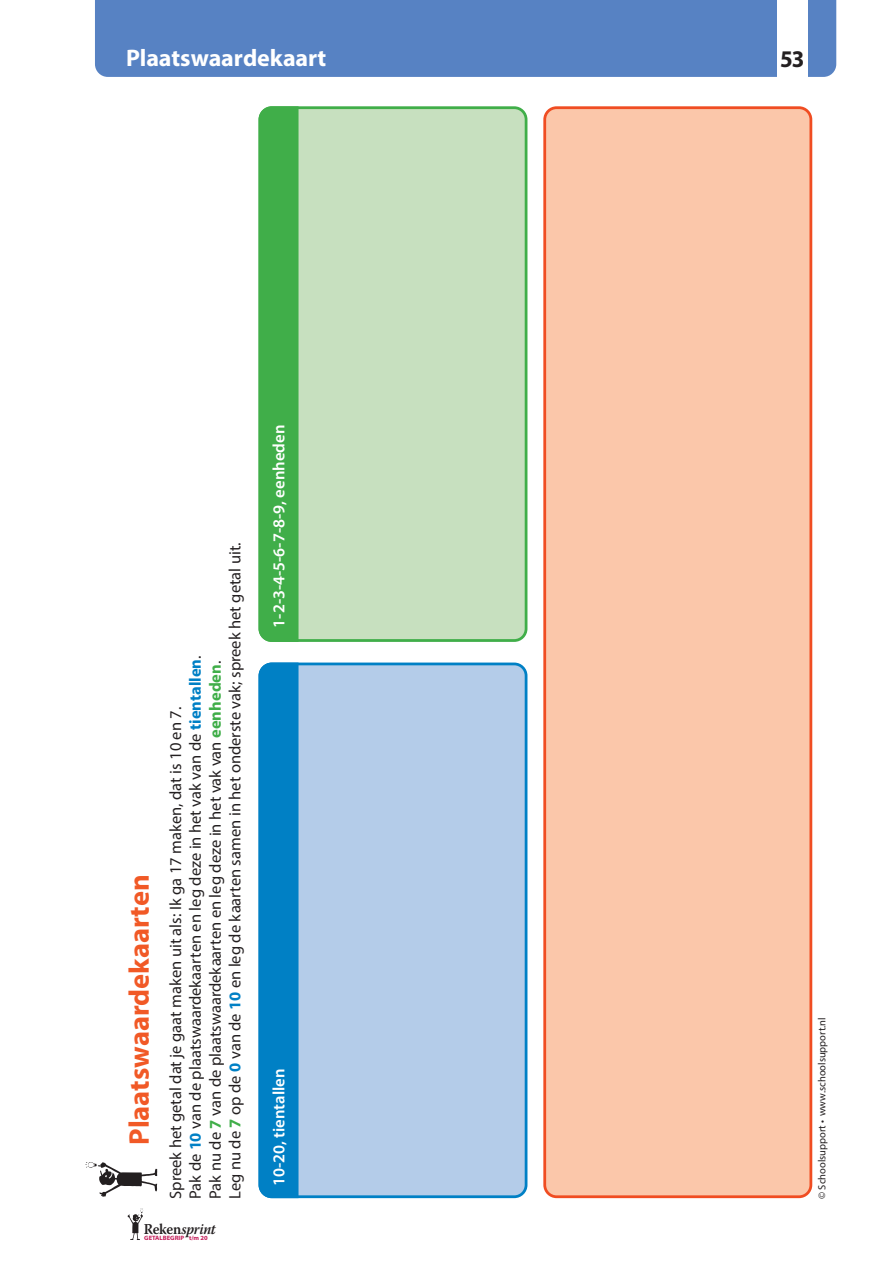
<style>
.page{position:relative;width:893px;height:1263px;background:#fff}
.page>*{position:absolute;margin:0;border:0;box-sizing:border-box;transform-origin:0 0}
.Standaard{font:700 28.5px "Myriad Pro";color:#f15926}
.NORMAAL{font:700 24px "Myriad Pro";letter-spacing:-.005em;color:#fff}
.t1{font:700 24px "Myriad Pro";color:#231f20;scale:.95 1}
.t2{font:600 16.65px "Myriad Pro";color:#fff}
.t3{font:16.5px "Myriad Pro";color:#231f20}
.t4{font:italic 600 15px "Warnock Pro";letter-spacing:-.02em;color:#231f20;scale:.92 1}
.t5{font:10.5px "Myriad Pro";color:#231f20}
.t6{font:700 6.3px "Myriad Pro";color:#c31b58;scale:1.04 1}
.s1{font-weight:700;color:#40ae49}
.s2{font-weight:700;color:#0080c5}
.s3{font-style:normal}
</style>
<div class="page">
<div style="left:95px;top:0;width:741px;height:77px;background:#5782c3"></div>
<div style="left:777px;top:0;width:31px;height:82px;background:#fff"></div>
<svg style="left:128px;top:1208px;width:16px;height:32px"></svg>
<svg style="left:85px;top:1162px;width:72px;height:35px"></svg>
<div style="left:545px;top:108px;width:266px;height:1089px;background:#fbc7aa;border-radius:12px"></div>
<div style="left:543px;top:106px;width:269px;height:1092px;border:3px solid #f04d22;border-radius:12px"></div>
<div style="left:260px;top:664px;width:266px;height:533px;background:#b4cce9;border-radius:12px"></div>
<div style="left:259px;top:662px;width:268px;height:536px;border:3px solid #0080c5;border-radius:12px"></div>
<div style="left:260px;top:108px;width:266px;height:532px;background:#c7e0bf;border-radius:12px"></div>
<div style="left:259px;top:106px;width:268px;height:536px;border:3px solid #40ae49;border-radius:12px"></div>
<svg style="left:258px;top:662px;width:42px;height:537px;background:#0984c6"></svg>
<svg style="left:258px;top:106px;width:42px;height:536px;background:#46b04f"></svg>
<p class="NORMAAL" style="left:126px;top:43px;width:202px">Plaatswaardekaart</p>
<p class="Standaard" style="left:121px;top:1145px;width:272px;rotate:-90deg">Plaatswaardekaarten</p>
<p class="t3" style="left:225px;top:1199px;width:658px;rotate:-90deg">Leg nu de <span class="s1">7</span> op de <span class="s2">0</span> van de <span class="s2">10</span> en leg de kaarten samen in het onderste vak; spreek het getal uit.</p>
<p class="t3" style="left:185px;top:1199px;width:545px;rotate:-90deg">Pak de <span class="s2">10</span> van de plaatswaardekaarten en leg deze in het vak van de <span class="s2">tientallen</span>.</p>
<p class="t3" style="left:205px;top:1199px;width:540px;rotate:-90deg">Pak nu de <span class="s1">7</span> van de plaatswaardekaarten en leg deze in het vak van <span class="s1">eenheden</span>.</p>
<p class="t3" style="left:165px;top:1199px;width:494px;rotate:-90deg">Spreek het getal dat je gaat maken uit als: Ik ga 17 maken, dat is 10 en 7.</p>
<p class="t4" style="left:144px;top:1220px;width:80px"><span class="s3">Reken</span>sprint</p>
<p class="t6" style="left:144px;top:1234px;width:63px">GETALBEGRIP t/m 20</p>
<p class="t2" style="left:268px;top:628px;width:204px;rotate:-90deg">1-2-3-4-5-6-7-8-9, eenheden</p>
<p class="t2" style="left:268px;top:1186px;width:119px;rotate:-90deg">10-20, tientallen</p>
<h2 class="t1" style="left:780px;top:43px;width:27px">53</h2>
<p class="t5" style="left:816px;top:1199px;width:183px;rotate:-90deg">© Schoolsupport • www.schoolsupport.nl</p>
</div>
